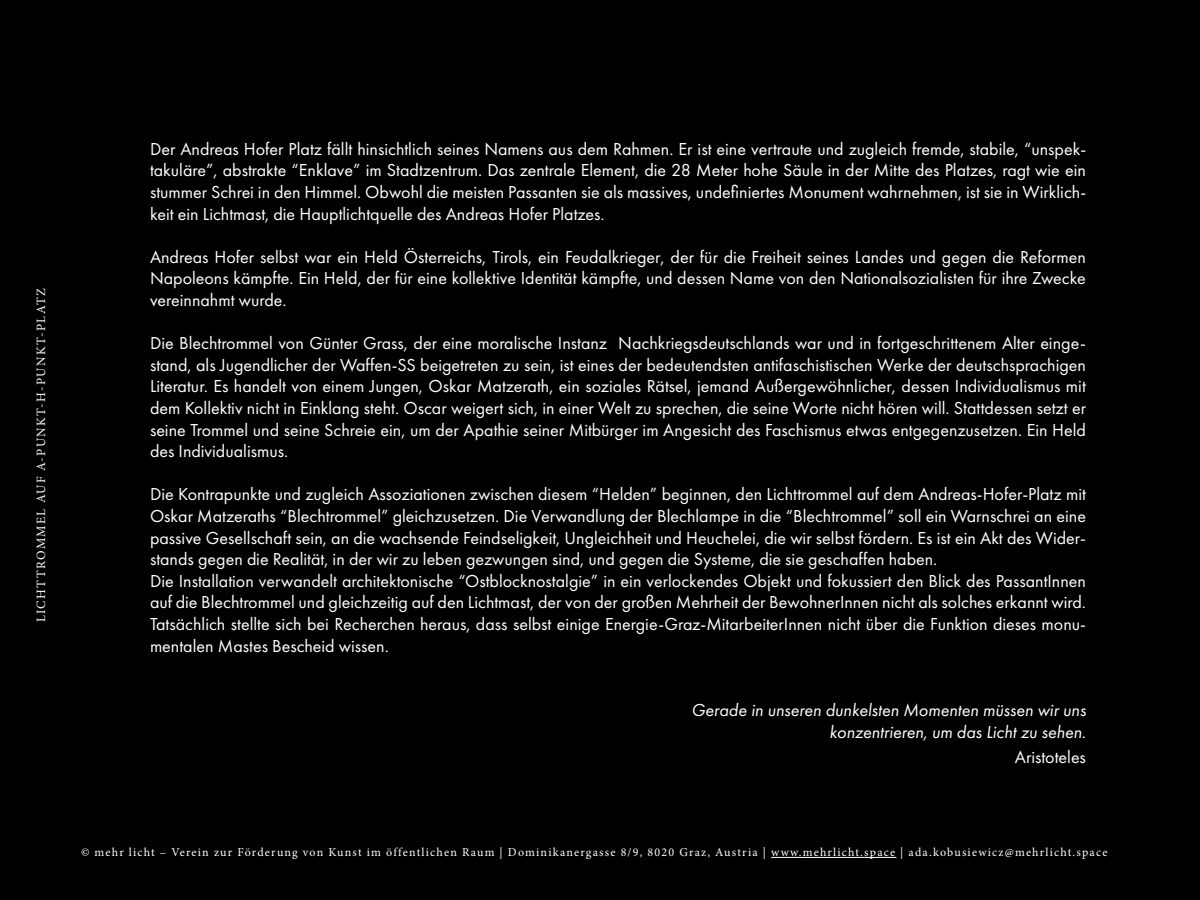
<style>
.page{position:relative;width:1200px;height:900px;background:#000}
.page>*{position:absolute;margin:0;border:0;box-sizing:border-box;transform-origin:0 0}
.t1{font:18px/21.6px "Futura PT";color:#fff;text-align:justify}
.t2{font:italic 18px/21.6px "Futura PT";color:#fff;text-align:right}
.t3{font:12.75px "Minion Pro";letter-spacing:.1em;color:#fff}
.t4{font:12px "Minion Pro";letter-spacing:.1em;color:#fff}
</style>
<div class="page">
<hr style="left:771px;top:857px;width:125px;height:1px;background:#fff">
<p class="t3" style="left:33px;top:622px;width:335px;rotate:-90deg">LICHTTROMMEL AUF A-PUNKT-H-PUNKT-PLATZ</p>
<p class="t1" style="left:150px;top:138px;width:938px">Der Andreas Hofer Platz fällt hinsichtlich seines Namens aus dem Rahmen. Er ist eine vertraute und zugleich fremde, stabile, “unspek&shy;takuläre”, abstrakte “Enklave” im Stadtzentrum. Das zentrale Element, die 28 Meter hohe Säule in der Mitte des Platzes, ragt wie ein stummer Schrei in den Himmel. Obwohl die meisten Passanten sie als massives, undefiniertes Monument wahrnehmen, ist sie in Wirklich&shy;keit ein Lichtmast, die Hauptlichtquelle des Andreas Hofer Platzes.</p>
<p class="t1" style="left:150px;top:246px;width:938px">Andreas Hofer selbst war ein Held Österreichs, Tirols, ein Feudalkrieger, der für die Freiheit seines Landes und gegen die Reformen Napoleons kämpfte. Ein Held, der für eine kollektive Identität kämpfte, und dessen Name von den Nationalsozialisten für ihre Zwecke vereinnahmt wurde.</p>
<p class="t1" style="left:150px;top:332px;width:938px">Die Blechtrommel von Günter Grass, der eine moralische Instanz Nachkriegsdeutschlands war und in fortgeschrittenem Alter einge&shy;stand, als Jugendlicher der Waffen-SS beigetreten zu sein, ist eines der bedeutendsten antifaschistischen Werke der deutschsprachigen Literatur. Es handelt von einem Jungen, Oskar Matzerath, ein soziales Rätsel, jemand Außergewöhnlicher, dessen Individualismus mit dem Kollektiv nicht in Einklang steht. Oscar weigert sich, in einer Welt zu sprechen, die seine Worte nicht hören will. Stattdessen setzt er seine Trommel und seine Schreie ein, um der Apathie seiner Mitbürger im Angesicht des Faschismus etwas entgegenzusetzen. Ein Held des Individualismus.</p>
<p class="t1" style="left:150px;top:483px;width:938px;text-align:left">Die Kontrapunkte und zugleich Assoziationen zwischen diesem “Helden” beginnen, den Lichttrommel auf dem Andreas-Hofer-Platz mit Oskar Matzeraths “Blechtrommel” gleichzusetzen. Die Verwandlung der Blechlampe in die “Blechtrommel” soll ein Warnschrei an eine passive Gesellschaft sein, an die wachsende Feindseligkeit, Ungleichheit und Heuchelei, die wir selbst fördern. Es ist ein Akt des Wider&shy;stands gegen die Realität, in der wir zu leben gezwungen sind, und gegen die Systeme, die sie geschaffen haben.<br>Die Installation verwandelt architektonische “Ostblocknostalgie” in ein verlockendes Objekt und fokussiert den Blick des PassantInnen auf die Blechtrommel und gleichzeitig auf den Lichtmast, der von der großen Mehrheit der BewohnerInnen nicht als solches erkannt wird.<br>Tatsächlich stellte sich bei Recherchen heraus, dass selbst einige Energie-Graz-MitarbeiterInnen nicht über die Funktion dieses monu&shy;mentalen Mastes Bescheid wissen.</p>
<p class="t2" style="left:691px;top:699px;width:396px">Gerade in unseren dunkelsten Momenten müssen wir uns konzentrieren, um das Licht zu sehen.</p>
<p class="t1" style="left:1015px;top:747px;width:73px">Aristoteles</p>
<p class="t4" style="left:81px;top:844px;width:1028px">© mehr licht – Verein zur Förderung von Kunst im öffentlichen Raum | Dominikanergasse 8/9, 8020 Graz, Austria | www.mehrlicht.space | ada.kobusiewicz@mehrlicht.space</p>
</div>
